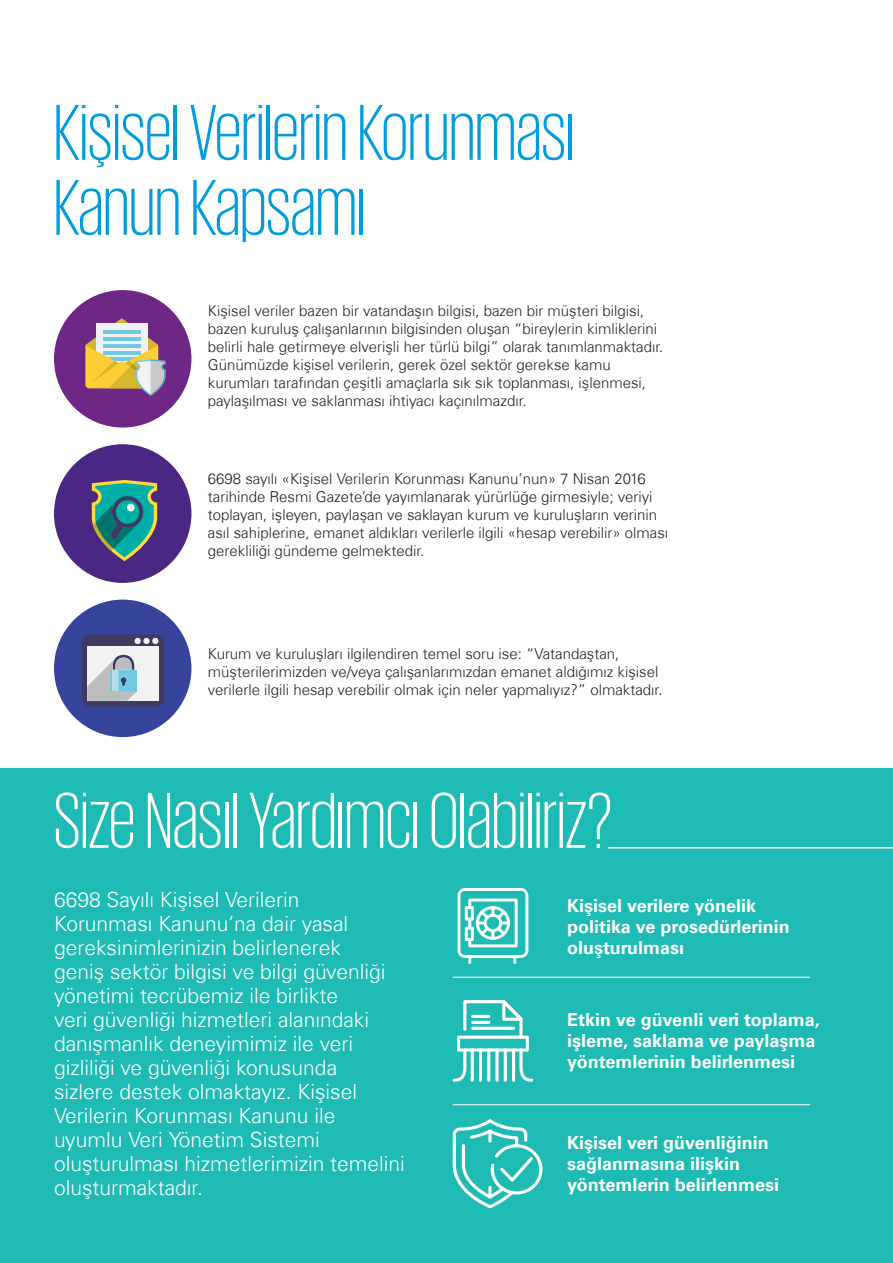
<style>
.page{position:relative;width:893px;height:1263px;background:#fff}
.page>*{position:absolute;margin:0;border:0;box-sizing:border-box;transform-origin:0 0}
.Heading_54pt{font:300 81px/75px "KPMG";color:#009cdc}
.Heading_54pt-2{font:300 81px "KPMG";color:#fff}
.Bodycopy_10pt{font:300 21px/24px "Universfor KPMG";color:#fff}
.Bodycopy_10pt-2{font:700 18px/21px "Universfor KPMG";color:#fff}
.Bodycopy_10pt-3{font:300 15px/18px "Universfor KPMG";color:#231f20}
</style>
<div class="page">
<div style="left:0;top:768px;width:893px;height:495px;background:#1dbbb3"></div>
<div style="left:54px;top:290px;width:137px;height:137px;background:#6f2786;border-radius:50%"></div>
<svg style="left:85px;top:318px;width:81px;height:78px"></svg>
<div style="left:54px;top:444px;width:137px;height:139px;background:#4a2783;border-radius:50%"></div>
<svg style="left:91px;top:480px;width:67px;height:81px"></svg>
<div style="left:54px;top:600px;width:137px;height:137px;background:#36449c;border-radius:50%"></div>
<div style="left:82px;top:634px;width:82px;height:73px;background:#3d3b61;border-radius:8px"></div>
<div style="left:87px;top:647px;width:72px;height:54px;background:#f2f2f2"></div>
<svg style="left:152px;top:638px;width:6px;height:6px"></svg>
<div style="left:143px;top:638px;width:7px;height:6px;background:#f2f2f2;border-radius:50%"></div>
<svg style="left:135px;top:638px;width:6px;height:6px"></svg>
<svg style="left:87px;top:655px;width:50px;height:46px"></svg>
<svg style="left:458px;top:888px;width:70px;height:76px"></svg>
<svg style="left:453px;top:1000px;width:80px;height:82px"></svg>
<hr style="left:471px;top:1048px;width:3px;height:34px;background:#fff;border-radius:2px">
<hr style="left:479px;top:1048px;width:3px;height:34px;background:#fff;border-radius:2px">
<hr style="left:487px;top:1048px;width:3px;height:34px;background:#fff;border-radius:2px">
<svg style="left:495px;top:1048px;width:4px;height:34px"></svg>
<hr style="left:504px;top:1048px;width:3px;height:34px;background:#fff;border-radius:2px">
<hr style="left:512px;top:1048px;width:3px;height:34px;background:#fff;border-radius:2px">
<hr style="left:471px;top:1015px;width:19px;height:3px;background:#fff;border-radius:2px">
<hr style="left:471px;top:1021px;width:19px;height:3px;background:#fff;border-radius:2px">
<hr style="left:471px;top:1027px;width:44px;height:3px;background:#fff;border-radius:2px">
<svg style="left:453px;top:1119px;width:90px;height:89px"></svg>
<svg style="left:488px;top:1129px;width:4px;height:13px"></svg>
<svg style="left:488px;top:1186px;width:4px;height:12px"></svg>
<hr style="left:608px;top:847px;width:285px;height:1px;background:#fff">
<hr style="left:453px;top:977px;width:357px;height:1px;background:#fff">
<hr style="left:453px;top:1104px;width:357px;height:1px;background:#fff">
<p class="Heading_54pt" style="left:54px;top:93px;width:522px">Kişisel Verilerin Korunması<br>Kanun Kapsamı</p>
<p class="Bodycopy_10pt-3" style="left:208px;top:301px;width:457px">Kişisel veriler bazen bir vatandaşın bilgisi, bazen bir müşteri bilgisi, bazen kuruluş çalışanlarının bilgisinden oluşan “bireylerin kimliklerini belirli hale getirmeye elverişli her türlü bilgi” olarak tanımlanmaktadır.<br>Günümüzde kişisel verilerin, gerek özel sektör gerekse kamu kurumları tarafından çeşitli amaçlarla sık sık toplanması, işlenmesi, paylaşılması ve saklanması ihtiyacı kaçınılmazdır.</p>
<p class="Bodycopy_10pt-3" style="left:208px;top:470px;width:462px">6698 sayılı «Kişisel Verilerin Korunması Kanunu’nun» 7 Nisan 2016 tarihinde Resmi Gazete’de yayımlanarak yürürlüğe girmesiyle; veriyi toplayan, işleyen, paylaşan ve saklayan kurum ve kuruluşların verinin asıl sahiplerine, emanet aldıkları verilerle ilgili «hesap verebilir» olması gerekliliği gündeme gelmektedir.</p>
<p class="Bodycopy_10pt-3" style="left:208px;top:645px;width:456px">Kurum ve kuruluşları ilgilendiren temel soru ise: “Vatandaştan, müşterilerimizden ve/veya çalışanlarımızdan emanet aldığımız kişisel verilerle ilgili hesap verebilir olmak için neler yapmalıyız?” olmaktadır.</p>
<p class="Heading_54pt-2" style="left:54px;top:781px;width:560px">Size Nasıl Yardımcı Olabiliriz?</p>
<p class="Bodycopy_10pt" style="left:54px;top:887px;width:352px">6698 Sayılı Kişisel Verilerin<br>Korunması Kanunu’na dair yasal gereksinimlerinizin belirlenerek<br>geniş sektör bilgisi ve bilgi güvenliği yönetimi tecrübemiz ile birlikte<br>veri güvenliği hizmetleri alanındaki danışmanlık deneyimimiz ile veri gizliliği ve güvenliği konusunda<br>sizlere destek olmaktayız. Kişisel Verilerin Korunması Kanunu ile uyumlu Veri Yönetim Sistemi oluşturulması hizmetlerimizin temelini oluşturmaktadır.</p>
<p class="Bodycopy_10pt-2" style="left:567px;top:895px;width:224px">Kişisel verilere yönelik politika ve prosedürlerinin oluşturulması</p>
<p class="Bodycopy_10pt-2" style="left:567px;top:1009px;width:254px">Etkin ve güvenli veri toplama, işleme, saklama ve paylaşma yöntemlerinin belirlenmesi</p>
<p class="Bodycopy_10pt-2" style="left:567px;top:1132px;width:213px">Kişisel veri güvenliğinin sağlanmasına ilişkin yöntemlerin belirlenmesi</p>
</div>
